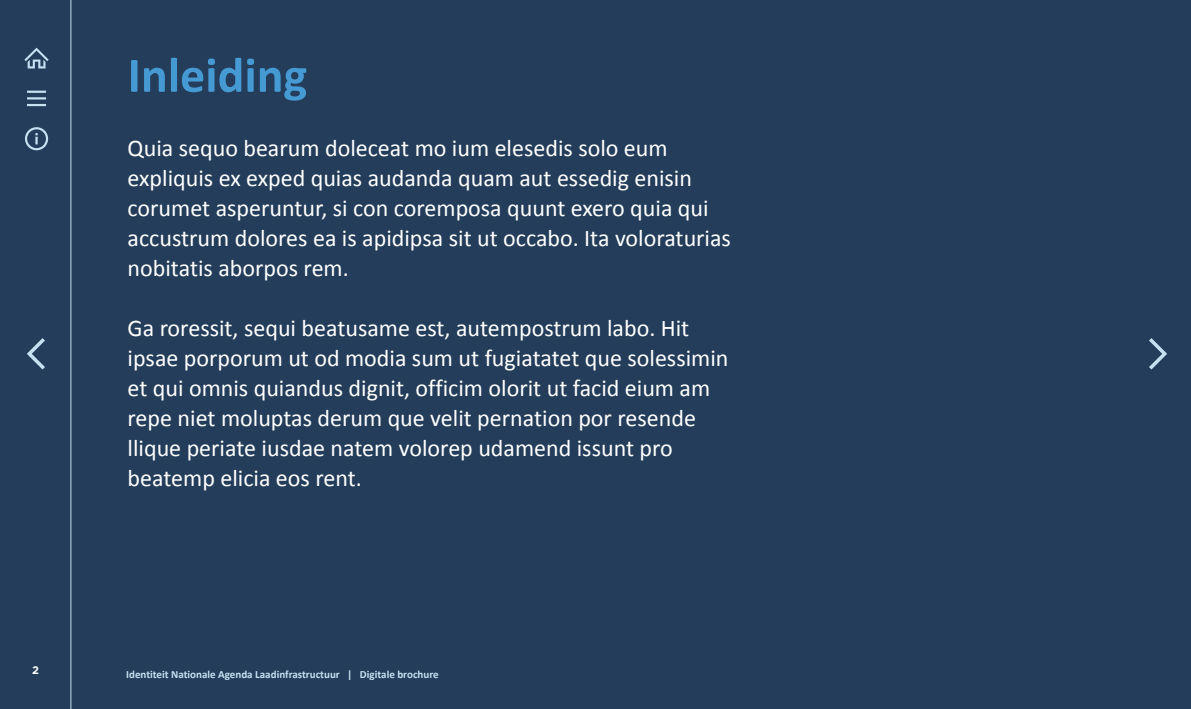
<style>
.page{position:relative;width:1191px;height:709px;background:#233d5a}
.page>*{position:absolute;margin:0;border:0;box-sizing:border-box;transform-origin:0 0}
.Hoofdstuk_titel{font:700 50px "Calibri";color:#469ad3}
.Intro{font:24px/30px "Calibri";color:#fff}
.t1{font:700 11px "Calibri";color:#c7e1f2}
.t2{font:700 11px "Gotham";color:#fff}
</style>
<div class="page">
<hr style="left:70px;top:0;width:1px;height:709px;background:#c7e1f2">
<svg style="left:1149px;top:338px;width:18px;height:31px"></svg>
<svg style="left:27px;top:338px;width:18px;height:31px"></svg>
<svg style="left:25px;top:127px;width:23px;height:23px"></svg>
<svg style="left:27px;top:91px;width:19px;height:15px"></svg>
<svg style="left:24px;top:48px;width:25px;height:20px"></svg>
<h2 class="Hoofdstuk_titel" style="left:128px;top:43px;width:181px">Inleiding</h2>
<p class="Intro" style="left:128px;top:133px;width:605px">Quia sequo bearum doleceat mo ium elesedis solo eum expliquis ex exped quias audanda quam aut essedig enisin corumet asperuntur, si con coremposa quunt exero quia qui accustrum dolores ea is apidipsa sit ut occabo. Ita voloraturias nobitatis aborpos rem.</p>
<p class="Intro" style="left:128px;top:313px;width:602px">Ga roressit, sequi beatusame est, autempostrum labo. Hit ipsae porporum ut od modia sum ut fugiatatet que solessimin et qui omnis quiandus dignit, officim olorit ut facid eium am repe niet moluptas derum que velit pernation por resende llique periate iusdae natem volorep udamend issunt pro beatemp elicia eos rent.</p>
<p class="t2" style="left:32px;top:663px;width:8px">2</p>
<p class="t1" style="left:126px;top:667px;width:314px">Identiteit Nationale Agenda Laadinfrastructuur | Digitale brochure</p>
</div>
